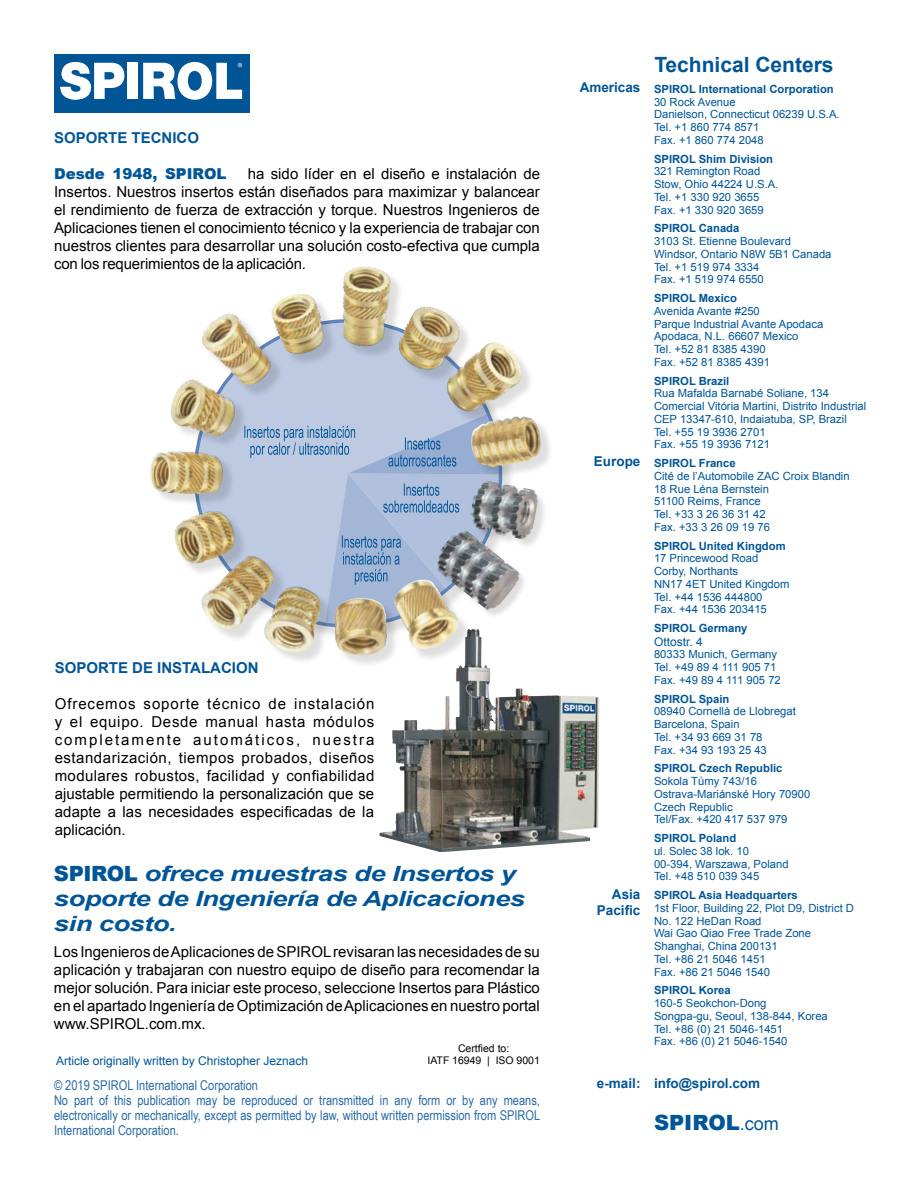
<style>
.page{position:relative;width:918px;height:1188px;background:#fff}
.page>*{position:absolute;margin:0;border:0;box-sizing:border-box;transform-origin:0 0}
.t1{font:italic 700 21px/25.2px "Arial";letter-spacing:-.02em;color:#005596;scale:1.3 1}
.t2{font:700 21px "Arial";color:#005596}
.t3{font:900 21px "Arial";color:#005596}
.t4{font:15px/18px "Arial";color:#000;text-align:justify}
.t5{font:700 15px "Arial";color:#005596}
.t6{font:900 15px "Arial";color:#005596}
.t7{font:13.5px/15px "Arial Narrow";color:#2a6aa6}
.t8{font:700 13.5px/16.2px "Arial";color:#005596;text-align:right}
.t9{font:12px "Arial";color:#005596}
.t10{font:11.25px/12.8px "Arial";color:#005596}
.t11{font:700 11.25px "Arial";color:#005596}
.t12{font:10.5px/12.6px "Arial";color:#000;text-align:center}
.s1{font-weight:900;font-style:normal}
.s2{font-weight:400;font-size:18px}
</style>
<div class="page">
<img style="left:379px;top:644px;width:220px;height:208px">
<div style="left:54px;top:54px;width:195px;height:58px;background:#005596"></div>
<div style="left:128px;top:63px;width:10px;height:36px;background:#fff"></div>
<svg style="left:60px;top:62px;width:65px;height:38px"></svg>
<svg style="left:143px;top:61px;width:99px;height:39px"></svg>
<svg style="left:195px;top:306px;width:287px;height:338px"></svg>
<div style="left:336px;top:600px;width:64px;height:68px;background:#000;opacity:.13"></div>
<img style="left:335px;top:628px;width:53px;height:28px">
<div style="left:397px;top:581px;width:75px;height:81px;background:#000;opacity:.13"></div>
<img style="left:393px;top:628px;width:68px;height:25px">
<div style="left:473px;top:419px;width:81px;height:61px;background:#000;opacity:.13"></div>
<img style="left:502px;top:419px;width:40px;height:50px">
<div style="left:449px;top:345px;width:85px;height:79px;background:#000;opacity:.13"></div>
<img style="left:445px;top:342px;width:77px;height:70px">
<div style="left:401px;top:309px;width:72px;height:74px;background:#000;opacity:.13"></div>
<img style="left:398px;top:307px;width:62px;height:64px">
<div style="left:345px;top:269px;width:59px;height:90px;background:#000;opacity:.13"></div>
<img style="left:342px;top:267px;width:49px;height:80px">
<div style="left:274px;top:296px;width:63px;height:71px;background:#000;opacity:.13"></div>
<img style="left:271px;top:294px;width:54px;height:61px">
<div style="left:204px;top:316px;width:80px;height:82px;background:#000;opacity:.13"></div>
<img style="left:200px;top:314px;width:71px;height:72px">
<div style="left:173px;top:382px;width:75px;height:67px;background:#000;opacity:.13"></div>
<img style="left:170px;top:379px;width:67px;height:57px">
<div style="left:152px;top:452px;width:84px;height:55px;background:#000;opacity:.13"></div>
<img style="left:150px;top:450px;width:73px;height:45px">
<div style="left:177px;top:512px;width:71px;height:64px;background:#000;opacity:.13"></div>
<img style="left:174px;top:510px;width:66px;height:55px">
<div style="left:203px;top:557px;width:84px;height:86px;background:#000;opacity:.13"></div>
<img style="left:200px;top:556px;width:63px;height:76px">
<div style="left:266px;top:588px;width:68px;height:77px;background:#000;opacity:.13"></div>
<img style="left:263px;top:628px;width:58px;height:28px">
<svg style="left:244px;top:414px;width:258px;height:214px;background:#aebacb"></svg>
<div style="left:438px;top:533px;width:90px;height:86px;background:#000;opacity:.13"></div>
<img style="left:429px;top:525px;width:94px;height:89px">
<div style="left:473px;top:484px;width:75px;height:66px;background:#000;opacity:.13"></div>
<img style="left:467px;top:479px;width:73px;height:62px">
<h2 class="t5" style="left:54px;top:127px;width:147px">SOPORTE TECNICO</h2>
<h2 class="t6" style="left:54px;top:162px;width:174px">Desde 1948, SPIROL</h2>
<p class="t4" style="left:54px;top:165px;width:488px;text-indent:194px">ha sido líder en el diseño e instalación de Insertos. Nuestros insertos están diseñados para maximizar y balancear el rendimiento de fuerza de extracción y torque. Nuestros Ingenieros de Aplicaciones tienen el conocimiento técnico y la experiencia de trabajar con nuestros clientes para desarrollar una solución costo-efectiva que cumpla con los requerimientos de la aplicación.</p>
<h2 class="t5" style="left:55px;top:658px;width:205px">SOPORTE DE INSTALACION</h2>
<p class="t4" style="left:55px;top:695px;width:321px">Ofrecemos soporte técnico de instalación y el equipo. Desde manual hasta módulos completamente automáticos, nuestra estandarización, tiempos probados, diseños modulares robustos, facilidad y confiabilidad ajustable permitiendo la personalización que se adapte a las necesidades especificadas de la aplicación.</p>
<h1 class="t1" style="left:54px;top:861px;width:364px"><span class="s1">SPIROL</span> ofrece muestras de Insertos y soporte de Ingeniería de Aplicaciones sin costo.</h1>
<p class="t4" style="left:54px;top:943px;width:487px">Los Ingenieros de Aplicaciones de SPIROL revisaran las necesidades de su aplicación y trabajaran con nuestro equipo de diseño para recomendar la mejor solución. Para iniciar este proceso, seleccione Insertos para Plástico en el apartado Ingeniería de Optimización de Aplicaciones en nuestro portal www.SPIROL.com.mx.</p>
<p class="t9" style="left:56px;top:1053px;width:254px">Article originally written by Christopher Jeznach</p>
<p class="t12" style="left:427px;top:1042px;width:114px">Certfied to:<br>IATF 16949 | ISO 9001</p>
<p class="t7" style="left:54px;top:1077px;width:488px">© 2019 SPIROL International Corporation<br>No part of this publication may be reproduced or transmitted in any form or by any means, electronically or mechanically, except as permitted by law, without written permission from SPIROL International Corporation.</p>
<p class="t8" style="left:580px;top:80px;width:62px">Americas</p>
<p class="t8" style="left:594px;top:454px;width:48px">Europe</p>
<p class="t8" style="left:597px;top:886px;width:45px">Asia<br>Pacific</p>
<h1 class="t2" style="left:654px;top:51px;width:181px">Technical Centers</h1>
<p class="t11" style="left:654px;top:81px;width:181px">SPIROL International Corporation</p>
<p class="t10" style="left:654px;top:95px;width:187px">30 Rock Avenue<br>Danielson, Connecticut 06239 U.S.A.<br>Tel. +1 860 774 8571<br>Fax. +1 860 774 2048</p>
<p class="t11" style="left:654px;top:151px;width:121px">SPIROL Shim Division</p>
<p class="t10" style="left:654px;top:165px;width:126px">321 Remington Road<br>Stow, Ohio 44224 U.S.A.<br>Tel. +1 330 920 3655<br>Fax. +1 330 920 3659</p>
<p class="t11" style="left:654px;top:221px;width:87px">SPIROL Canada</p>
<p class="t10" style="left:654px;top:235px;width:179px">3103 St. Etienne Boulevard<br>Windsor, Ontario N8W 5B1 Canada<br>Tel. +1 519 974 3334<br>Fax. +1 519 974 6550</p>
<p class="t11" style="left:654px;top:291px;width:84px">SPIROL Mexico</p>
<p class="t10" style="left:654px;top:305px;width:171px">Avenida Avante #250<br>Parque Industrial Avante Apodaca<br>Apodaca, N.L. 66607 Mexico<br>Tel. +52 81 8385 4390<br>Fax. +52 81 8385 4391</p>
<p class="t11" style="left:654px;top:373px;width:77px">SPIROL Brazil</p>
<p class="t10" style="left:654px;top:387px;width:214px">Rua Mafalda Barnabé Soliane, 134<br>Comercial Vitória Martini, Distrito Industrial<br>CEP 13347-610, Indaiatuba, SP, Brazil<br>Tel. +55 19 3936 2701<br>Fax. +55 19 3936 7121</p>
<p class="t11" style="left:654px;top:456px;width:83px">SPIROL France</p>
<p class="t10" style="left:654px;top:470px;width:197px">Cité de l’Automobile ZAC Croix Blandin<br>18 Rue Léna Bernstein<br>51100 Reims, France<br>Tel. +33 3 26 36 31 42<br>Fax. +33 3 26 09 19 76</p>
<p class="t11" style="left:654px;top:538px;width:133px">SPIROL United Kingdom</p>
<p class="t10" style="left:654px;top:552px;width:137px">17 Princewood Road<br>Corby, Northants<br>NN17 4ET United Kingdom<br>Tel. +44 1536 444800<br>Fax. +44 1536 203415</p>
<p class="t11" style="left:654px;top:621px;width:95px">SPIROL Germany</p>
<p class="t9" style="left:654px;top:634px;width:50px">Ottostr. 4</p>
<p class="t10" style="left:654px;top:648px;width:128px">80333 Munich, Germany<br>Tel. +49 89 4 111 905 71<br>Fax. +49 89 4 111 905 72</p>
<p class="t11" style="left:654px;top:691px;width:77px">SPIROL Spain</p>
<p class="t10" style="left:654px;top:705px;width:143px">08940 Cornellà de Llobregat<br>Barcelona, Spain<br>Tel. +34 93 669 31 78<br>Fax. +34 93 193 25 43</p>
<p class="t11" style="left:654px;top:761px;width:130px">SPIROL Czech Republic</p>
<p class="t10" style="left:654px;top:775px;width:158px">Sokola Tůmy 743/16<br>Ostrava-Mariánské Hory 70900<br>Czech Republic<br>Tel/Fax. +420 417 537 979</p>
<p class="t11" style="left:654px;top:831px;width:84px">SPIROL Poland</p>
<p class="t10" style="left:654px;top:845px;width:136px">ul. Solec 38 lok. 10<br>00-394, Warszawa, Poland<br>Tel. +48 510 039 345</p>
<p class="t11" style="left:654px;top:888px;width:145px">SPIROL Asia Headquarters</p>
<p class="t10" style="left:654px;top:902px;width:202px">1st Floor, Building 22, Plot D9, District D<br>No. 122 HeDan Road<br>Wai Gao Qiao Free Trade Zone<br>Shanghai, China 200131<br>Tel. +86 21 5046 1451<br>Fax. +86 21 5046 1540</p>
<p class="t11" style="left:654px;top:983px;width:78px">SPIROL Korea</p>
<p class="t10" style="left:654px;top:997px;width:175px">160-5 Seokchon-Dong<br>Songpa-gu, Seoul, 138-844, Korea<br>Tel. +86 (0) 21 5046-1451<br>Fax. +86 (0) 21 5046-1540</p>
<p class="t8" style="left:597px;top:1076px;width:165px">e-mail: info@spirol.com</p>
<h1 class="t3" style="left:654px;top:1108px;width:126px">SPIROL<span class="s2">.com</span></h1>
</div>
